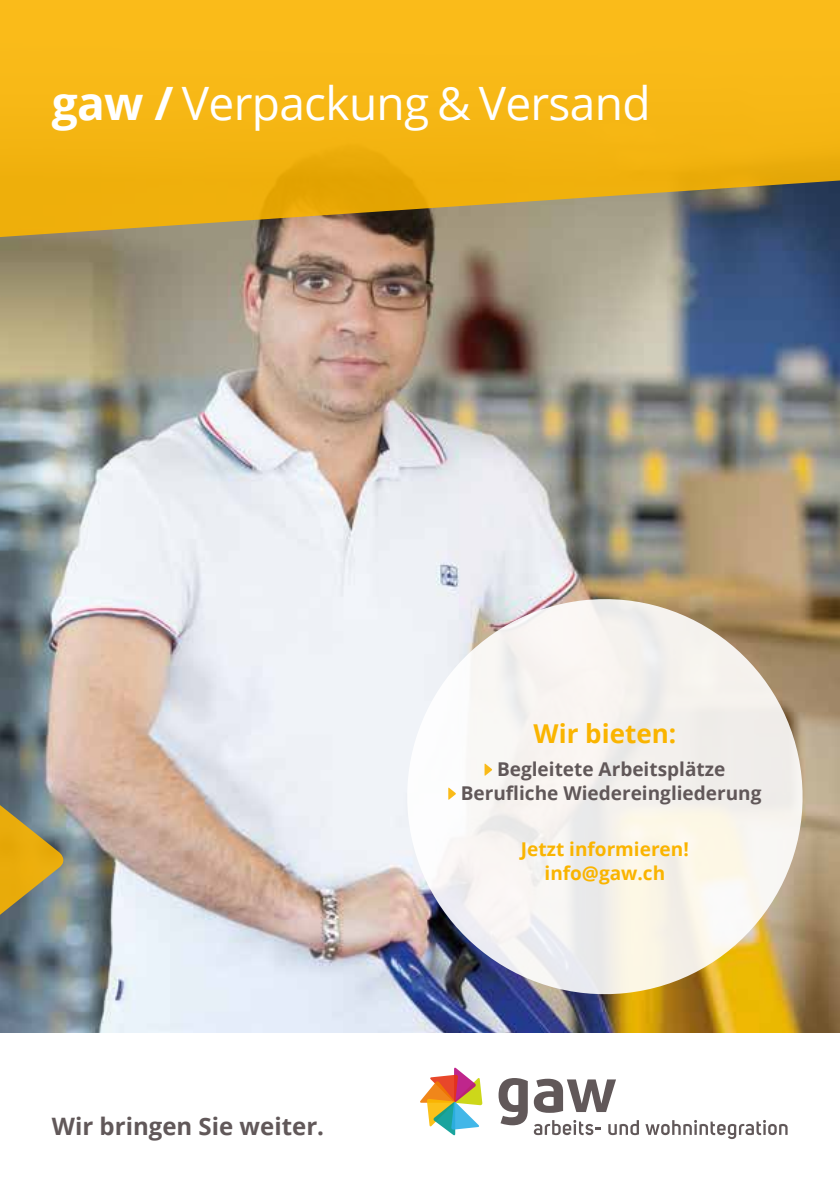
<style>
.page{position:relative;width:840px;height:1191px;background:#fff}
.page>*{position:absolute;margin:0;border:0;box-sizing:border-box;transform-origin:0 0}
.t1{font:46px "Open Sans";letter-spacing:-.015em;color:#fff}
.t2{font:700 26px "Open Sans";color:#fab400}
.t3{font:700 24px "Open Sans";color:#615859}
.t4{font:700 19px/24px "Open Sans";color:#615859;text-align:center}
.t5{font:700 19px/24px "Open Sans";color:#fab400;text-align:center}
.s1{font-weight:700}
</style>
<div class="page">
<img style="left:0;top:238px;width:839px;height:794px">
<svg style="left:0;top:0;width:839px;height:238px;background:#e5ad1e"></svg>
<svg style="left:396px;top:589px;width:416px;height:415px;fill:#f3f1ed"></svg>
<svg style="left:484px;top:763px;width:8px;height:13px"></svg>
<svg style="left:448px;top:787px;width:8px;height:13px"></svg>
<svg style="left:0;top:795px;width:65px;height:130px;background:#a99753"></svg>
<svg style="left:608px;top:1120px;width:30px;height:15px"></svg>
<svg style="left:533px;top:1078px;width:82px;height:34px"></svg>
<svg style="left:498px;top:1078px;width:29px;height:47px"></svg>
<svg style="left:420px;top:1067px;width:62px;height:68px"></svg>
<svg style="left:533px;top:1120px;width:68px;height:15px"></svg>
<svg style="left:645px;top:1120px;width:142px;height:19px"></svg>
<h1 class="t1" style="left:52px;top:72px;width:600px"><span class="s1">gaw /</span> Verpackung &amp; Versand</h1>
<p class="t3" style="left:52px;top:1109px;width:273px">Wir bringen Sie weiter.</p>
<h2 class="t2" style="left:533px;top:715px;width:144px">Wir bieten:</h2>
<p class="t4" style="left:460px;top:756px;width:302px">Begleitete Arbeitsplätze<br>Berufliche Wiedereingliederung</p>
<p class="t5" style="left:520px;top:837px;width:169px">Jetzt informieren! info@gaw.ch</p>
</div>
